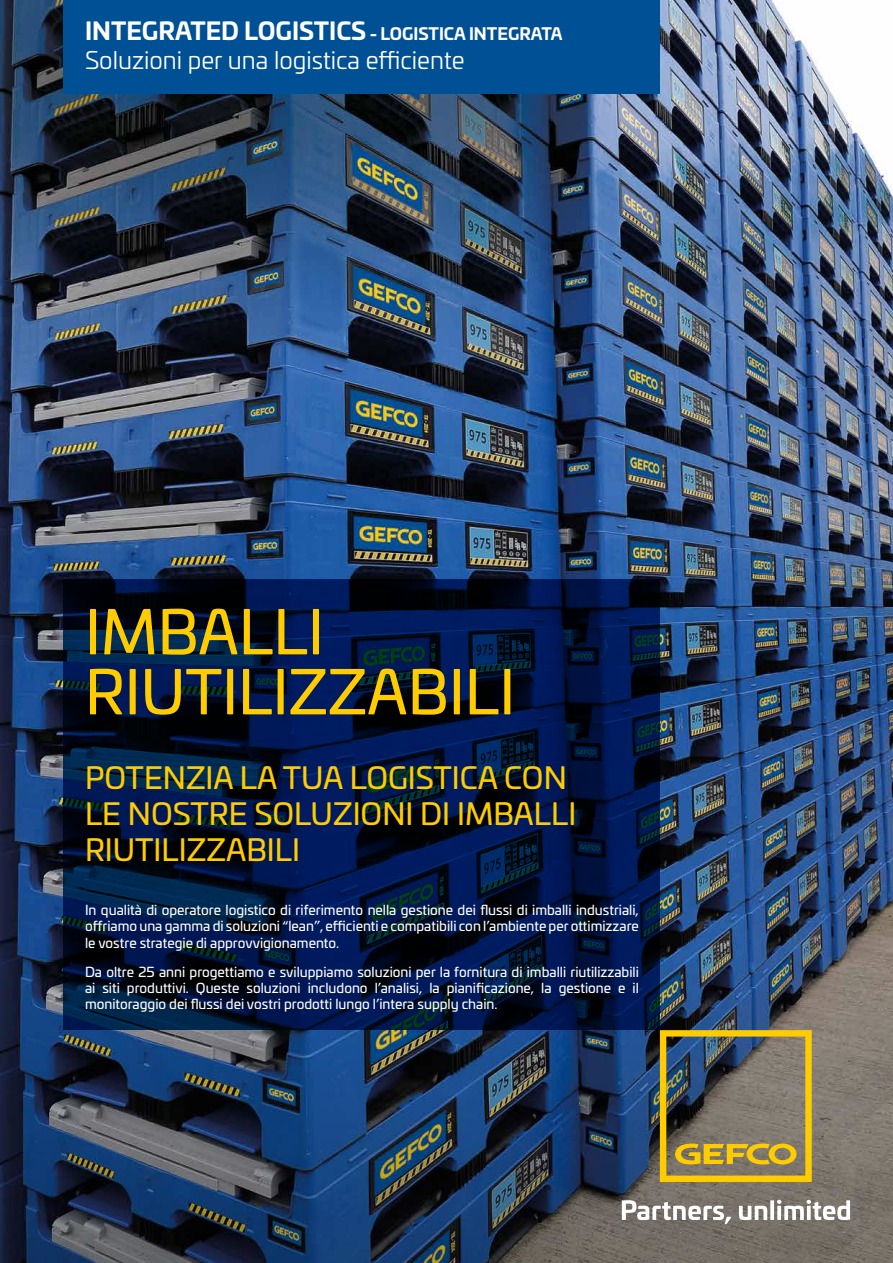
<style>
.page{position:relative;width:893px;height:1263px;background:#fff}
.page>*{position:absolute;margin:0;border:0;box-sizing:border-box;transform-origin:0 0}
.t1{font:60px/60px "Univia Pro";color:#fc0}
.t2{font:30px/36px "Univia Pro";color:#fc0}
.t3{font:24px/28.8px "Univia Pro";color:#fff}
.t4{font:13.5px/16.2px "Univia Pro";color:#fff;text-align:justify}
.s1{font-weight:700}
.s2{font-weight:700;font-size:16.5px}
</style>
<div class="page">
<img style="left:0;top:0;width:893px;height:944px">
<img style="left:0;top:944px;width:893px;height:319px">
<img style="left:660px;top:1030px;width:152px;height:152px">
<svg style="left:622px;top:1200px;width:109px;height:24px"></svg>
<svg style="left:739px;top:1206px;width:28px;height:14px"></svg>
<svg style="left:770px;top:1200px;width:4px;height:20px"></svg>
<svg style="left:777px;top:1200px;width:73px;height:20px"></svg>
<svg style="left:64px;top:579px;width:596px;height:451px;background:#00143b"></svg>
<div style="left:64px;top:0;width:596px;height:94px;background:#005095"></div>
<h3 class="t3" style="left:85px;top:16px;width:479px"><span class="s1">INTEGRATED LOGISTICS</span> <span class="s2">- LOGISTICA INTEGRATA<br></span>Soluzioni per una logistica efficiente</h3>
<h1 class="t1" style="left:85px;top:599px;width:432px">IMBALLI<br>RIUTILIZZABILI</h1>
<h2 class="t2" style="left:85px;top:758px;width:493px">POTENZIA LA TUA LOGISTICA CON<br>LE NOSTRE SOLUZIONI DI IMBALLI<br>RIUTILIZZABILI</h2>
<p class="t4" style="left:85px;top:901px;width:555px">In qualità di operatore logistico di riferimento nella gestione dei flussi di imballi industriali, offriamo una gamma di soluzioni “lean”, efficienti e compatibili con l’ambiente per ottimizzare le vostre strategie di approvvigionamento.</p>
<p class="t4" style="left:85px;top:963px;width:555px">Da oltre 25 anni progettiamo e sviluppiamo soluzioni per la fornitura di imballi riutilizzabili ai siti produttivi. Queste soluzioni includono l’analisi, la pianificazione, la gestione e il monitoraggio dei flussi dei vostri prodotti lungo l’intera supply chain.</p>
</div>
